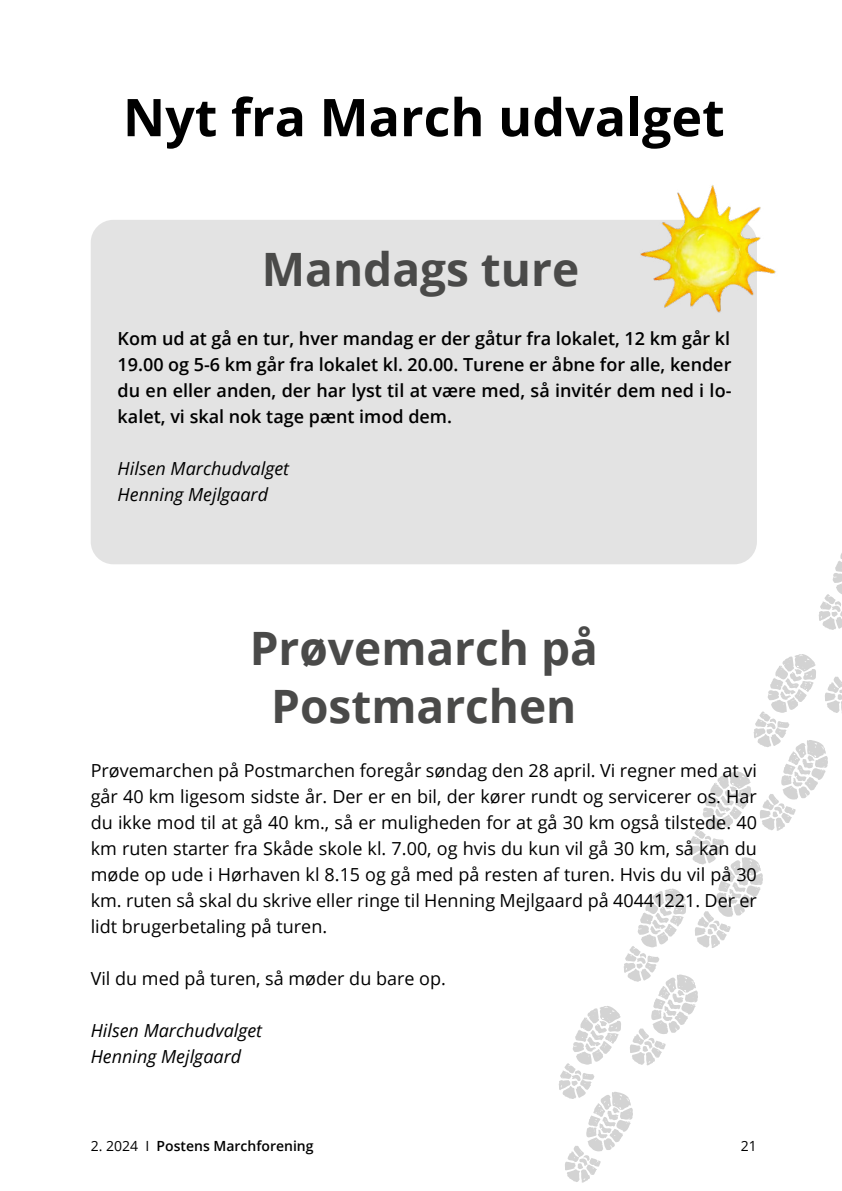
<style>
.page{position:relative;width:842px;height:1191px;background:#fff}
.page>*{position:absolute;margin:0;border:0;box-sizing:border-box;transform-origin:0 0}
.t1{font:700 52px "Open Sans";color:#000}
.t2{font:700 46px/58px "Open Sans";color:#4a4a49;text-align:center}
.t3{font:18px/26px "Open Sans";color:#000;text-align:justify}
.t4{font:600 18px/26px "Open Sans";color:#000;text-align:justify}
.t5{font:italic 18px/26px "Open Sans";color:#000}
.t6{font:600 14px "Open Sans";color:#000}
.t7{font:14px "Open Sans";color:#000}
.s1{font-weight:400}
</style>
<div class="page">
<div style="left:91px;top:220px;width:666px;height:344px;background:#e3e3e3;border-radius:23px"></div>
<svg style="left:559px;top:545px;width:283px;height:638px"></svg>
<img style="left:640px;top:185px;width:136px;height:128px">
<h1 class="t1" style="left:123px;top:81px;width:603px">Nyt fra March udvalget</h1>
<h2 class="t2" style="left:262px;top:239px;width:319px">Mandags ture</h2>
<p class="t4" style="left:118px;top:325px;width:615px">Kom ud at gå en tur, hver mandag er der gåtur fra lokalet, 12 km går kl 19.00 og 5-6 km går fra lokalet kl. 20.00. Turene er åbne for alle, kender du en eller anden, der har lyst til at være med, så invitér dem ned i lo&shy;kalet, vi skal nok tage pænt imod dem.</p>
<p class="t5" style="left:118px;top:455px;width:173px">Hilsen Marchudvalget<br>Henning Mejlgaard</p>
<h2 class="t2" style="left:250px;top:618px;width:350px">Prøvemarch på<br>Postmarchen</h2>
<p class="t3" style="left:91px;top:756px;width:668px">Prøvemarchen på Postmarchen foregår søndag den 28 april. Vi regner med at vi går 40 km ligesom sidste år. Der er en bil, der kører rundt og servicerer os. Har du ikke mod til at gå 40 km., så er muligheden for at gå 30 km også tilstede. 40 km ruten starter fra Skåde skole kl. 7.00, og hvis du kun vil gå 30 km, så kan du møde op ude i Hørhaven kl 8.15 og gå med på resten af turen. Hvis du vil på 30 km. ruten så skal du skrive eller ringe til Henning Mejlgaard på 40441221. Der er lidt brugerbetaling på turen.</p>
<p class="t3" style="left:91px;top:964px;width:357px">Vil du med på turen, så møder du bare op.</p>
<p class="t5" style="left:91px;top:1016px;width:173px">Hilsen Marchudvalget<br>Henning Mejlgaard</p>
<p class="t6" style="left:91px;top:1136px;width:224px"><span class="s1">2. 2024 I</span> Postens Marchforening</p>
<p class="t7" style="left:741px;top:1136px;width:18px">21</p>
</div>
